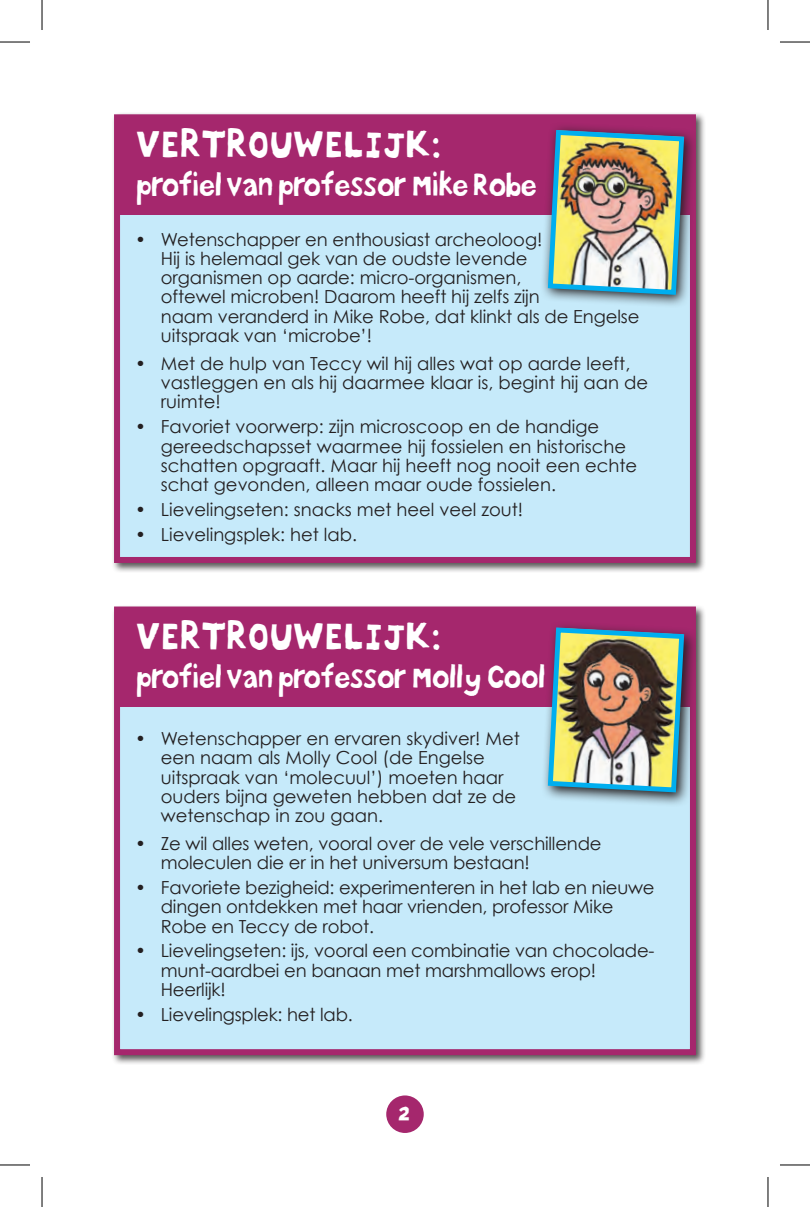
<style>
.page{position:relative;width:810px;height:1207px;background:#fff}
.page>*{position:absolute;margin:0;border:0;box-sizing:border-box;transform-origin:0 0}
.t1{font:40px "Bokka Solid";letter-spacing:-.1em;color:#fff}
.t2{font:30px "Bokka Solid";letter-spacing:-.13em;color:#fff}
.t3{font:20px "Bokka Solid";color:#fff}
.t4{font:18px/19.2px "Century Gothic";letter-spacing:-.005em;color:#231f20}
.s1{font-size:36px}
</style>
<div class="page">
<div style="left:385px;top:1094px;width:40px;height:40px;background:#a5276d;border-radius:50%"></div>
<div style="left:383px;top:1092px;width:44px;height:44px;border:3px solid #fff;border-radius:50%"></div>
<div style="left:112px;top:112px;width:594px;height:461px;background:#231f20;opacity:.75"></div>
<div style="left:114px;top:114px;width:582px;height:449px;background:#c6eafa;border:6px solid #a5276d"></div>
<div style="left:112px;top:604px;width:594px;height:461px;background:#231f20;opacity:.75"></div>
<div style="left:114px;top:606px;width:582px;height:449px;background:#c6eafa;border:6px solid #a5276d"></div>
<div style="left:117px;top:118px;width:576px;height:96px;background:#a5276d"></div>
<div style="left:117px;top:609px;width:576px;height:97px;background:#a5276d"></div>
<svg style="left:540px;top:122px;width:157px;height:186px"></svg>
<img style="left:545px;top:127px;width:141px;height:170px">
<svg style="left:541px;top:621px;width:157px;height:186px"></svg>
<img style="left:545px;top:625px;width:141px;height:170px">
<hr style="left:0;top:42px;width:30px;height:1px;background:#000">
<hr style="left:780px;top:42px;width:30px;height:1px;background:#000">
<hr style="left:0;top:1164px;width:30px;height:1px;background:#000">
<hr style="left:780px;top:1164px;width:30px;height:1px;background:#000">
<hr style="left:42px;top:0;width:1px;height:30px;background:#000">
<hr style="left:42px;top:1177px;width:1px;height:30px;background:#000">
<hr style="left:767px;top:0;width:1px;height:30px;background:#000">
<hr style="left:767px;top:1177px;width:1px;height:30px;background:#000">
<p class="t1" style="left:135px;top:117px;width:310px">VERTROUWELIJK:</p>
<p class="t2" style="left:135px;top:165px;width:405px">profielvan professor Mike Robe</p>
<p class="t4" style="left:161px;top:229px;width:480px;text-indent:-26px">• Wetenschapper en enthousiast archeoloog!<br>Hij is helemaal gek van de oudste levende<br>organismen op aarde: micro-organismen,<br>oftewel microben! Daarom heeft hij zelfs zijn<br>naam veranderd in Mike Robe, dat klinkt als de Engelse uitspraak van ‘microbe’!</p>
<p class="t4" style="left:161px;top:354px;width:489px;text-indent:-26px">• Met de hulp van Teccy wil hij alles wat op aarde leeft, vastleggen en als hij daarmee klaar is, begint hij aan de ruimte!</p>
<p class="t4" style="left:161px;top:417px;width:478px;text-indent:-26px">• Favoriet voorwerp: zijn microscoop en de handige gereedschapsset waarmee hij fossielen en historische schatten opgraaft. Maar hij heeft nog nooit een echte schat gevonden, alleen maar oude fossielen.</p>
<p class="t4" style="left:135px;top:499px;width:389px">• Lievelingseten: snacks met heel veel zout!</p>
<p class="t4" style="left:135px;top:524px;width:223px">• Lievelingsplek: het lab.</p>
<p class="t1" style="left:135px;top:609px;width:310px">VERTROUWELIJK:</p>
<p class="t2" style="left:135px;top:657px;width:414px">profielvan professor Molly <span class="s1">C</span>ool</p>
<p class="t4" style="left:161px;top:728px;width:360px;text-indent:-26px">• Wetenschapper en ervaren skydiver! Met een naam als Molly Cool (de Engelse uitspraak van ‘molecuul’) moeten haar ouders bijna geweten hebben dat ze de wetenschap in zou gaan.</p>
<p class="t4" style="left:161px;top:833px;width:442px;text-indent:-26px">• Ze wil alles weten, vooral over de vele verschillende moleculen die er in het universum bestaan!</p>
<p class="t4" style="left:161px;top:877px;width:495px;text-indent:-26px">• Favoriete bezigheid: experimenteren in het lab en nieuwe dingen ontdekken met haar vrienden, professor Mike<br>Robe en Teccy de robot.</p>
<p class="t4" style="left:161px;top:941px;width:495px;text-indent:-26px">• Lievelingseten: ijs, vooral een combinatie van chocolade&shy;munt-aardbei en banaan met marshmallows erop!<br>Heerlijk!</p>
<p class="t4" style="left:135px;top:1004px;width:219px">• Lievelingsplek: het lab.</p>
<p class="t3" style="left:397px;top:1100px;width:16px">2</p>
</div>
